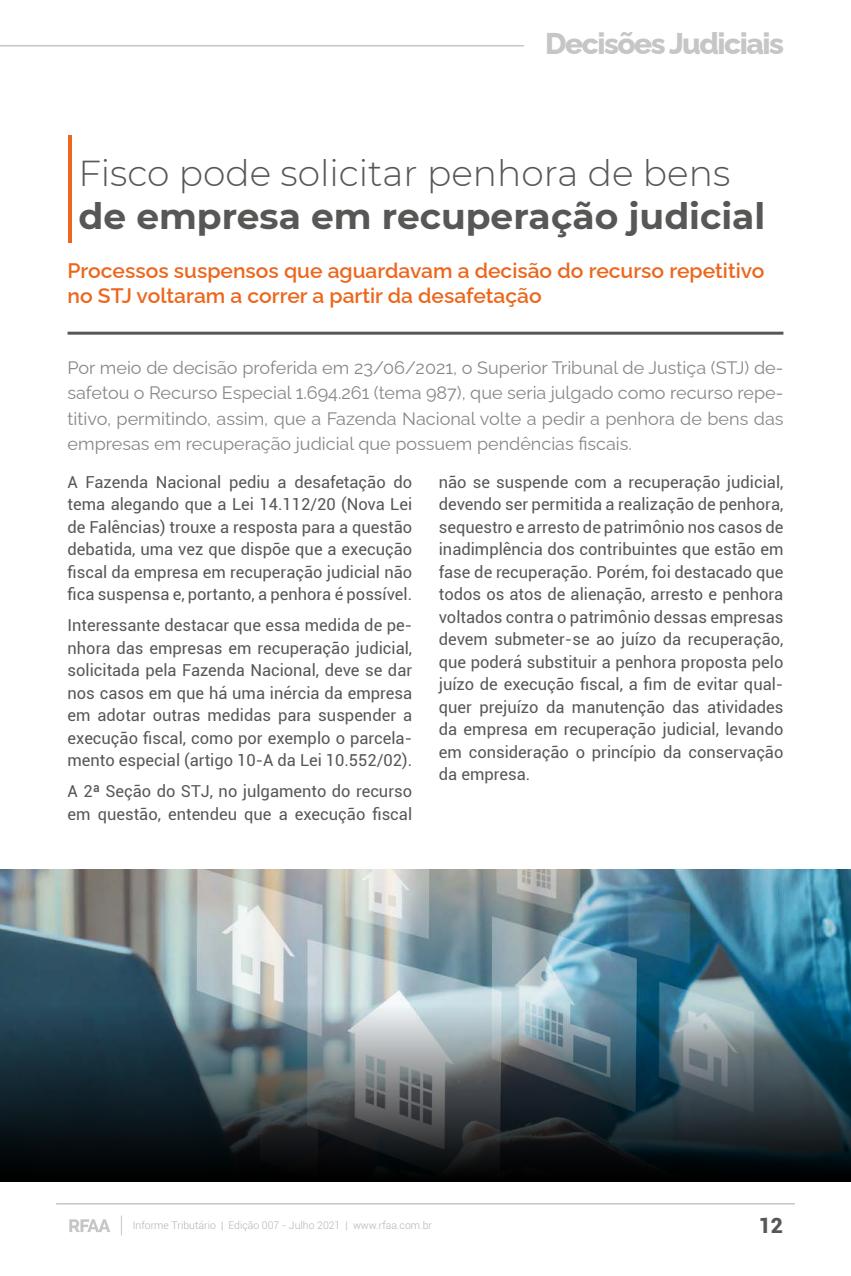
<style>
.page{position:relative;width:851px;height:1276px;background:#fff}
.page>*{position:absolute;margin:0;border:0;box-sizing:border-box;transform-origin:0 0}
.t1{font:300 36px "Montserrat";color:#575756}
.t2{font:700 36px "Montserrat";color:#575756}
.t3{font:800 30px "Raleway";letter-spacing:-.05em;color:#c6c6c6}
.t4{font:600 21px/25.2px "Raleway";color:#ec671d}
.t5{font:900 21px "Roboto";color:#575756}
.t6{font:18px/25.5px "Raleway";color:#878787;text-align:justify}
.t7{font:16.5px/22.5px "Roboto";color:#575756;text-align:justify}
.t8{font:300 10.5px "Roboto";color:#b3b2b2}
</style>
<div class="page">
<hr style="left:68px;top:332px;width:715px;height:3px;background:#575756">
<img style="left:0;top:870px;width:850px;height:135px">
<svg style="left:0;top:1005px;width:850px;height:177px;background:#36454c"></svg>
<hr style="left:68px;top:135px;width:4px;height:108px;background:#ec671d">
<svg style="left:121px;top:1215px;width:1px;height:20px"></svg>
<hr style="left:56px;top:1203px;width:738px;height:1px;background:#c6c6c6">
<svg style="left:69px;top:1219px;width:41px;height:13px"></svg>
<hr style="left:0;top:45px;width:524px;height:1px;background:#c6c6c6">
<h2 class="t3" style="left:545px;top:19px;width:240px">Decisões Judiciais</h2>
<h1 class="t1" style="left:78px;top:148px;width:653px">Fisco pode solicitar penhora de bens</h1>
<h1 class="t2" style="left:78px;top:190px;width:688px">de empresa em recuperação judicial</h1>
<p class="t4" style="left:68px;top:255px;width:698px">Processos suspensos que aguardavam a decisão do recurso repetitivo no STJ voltaram a correr a partir da desafetação</p>
<p class="t6" style="left:68px;top:352px;width:717px">Por meio de decisão proferida em 23/06/2021, o Superior Tribunal de Justiça (STJ) de&shy;safetou o Recurso Especial 1.694.261 (tema 987), que seria julgado como recurso repe&shy;titivo, permitindo, assim, que a Fazenda Nacional volte a pedir a penhora de bens das empresas em recuperação judicial que possuem pendências fiscais.</p>
<p class="t7" style="left:68px;top:470px;width:346px">A Fazenda Nacional pediu a desafetação do tema alegando que a Lei 14.112/20 (Nova Lei de Falências) trouxe a resposta para a questão debatida, uma vez que dispõe que a execução fiscal da empresa em recuperação judicial não fica suspensa e, portanto, a penhora é possível.</p>
<p class="t7" style="left:68px;top:613px;width:346px">Interessante destacar que essa medida de pe&shy;nhora das empresas em recuperação judicial, solicitada pela Fazenda Nacional, deve se dar nos casos em que há uma inércia da empresa em adotar outras medidas para suspender a execução fiscal, como por exemplo o parcela&shy;mento especial (artigo 10-A da Lei 10.552/02).</p>
<p class="t7" style="left:68px;top:779px;width:346px">A 2ª Seção do STJ, no julgamento do recurso em questão, entendeu que a execução fiscal</p>
<p class="t7" style="left:438px;top:470px;width:346px">não se suspende com a recuperação judicial, devendo ser permitida a realização de penhora, sequestro e arresto de patrimônio nos casos de inadimplência dos contribuintes que estão em fase de recuperação. Porém, foi destacado que todos os atos de alienação, arresto e penhora voltados contra o patrimônio dessas empresas devem submeter-se ao juízo da recuperação, que poderá substituir a penhora proposta pelo juízo de execução fiscal, a fim de evitar qual&shy;quer prejuízo da manutenção das atividades da empresa em recuperação judicial, levando em consideração o princípio da conservação da empresa.</p>
<p class="t8" style="left:133px;top:1218px;width:301px">Informe Tributário | Edição 007 - Julho 2021 | www.rfaa.com.br</p>
<p class="t5" style="left:758px;top:1211px;width:26px">12</p>
</div>
